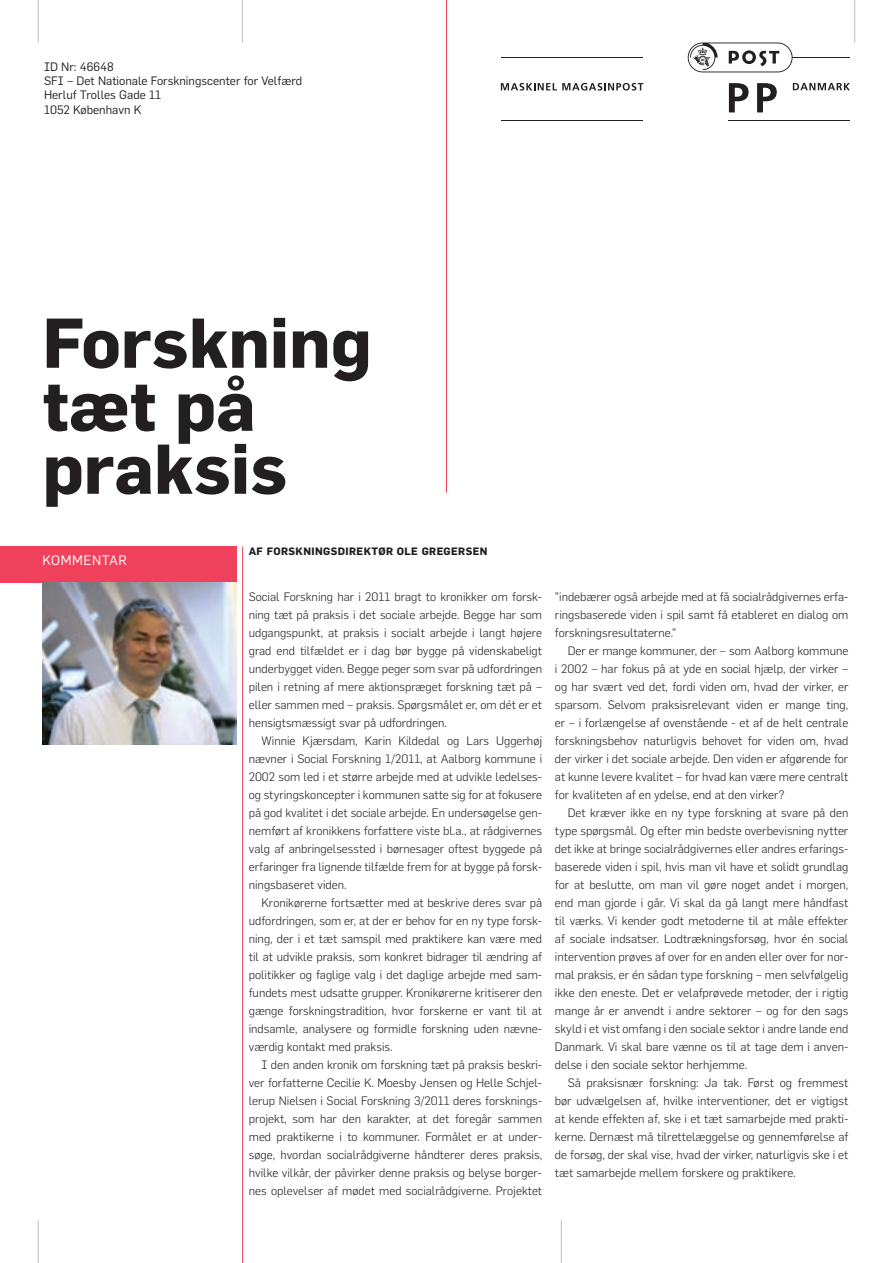
<style>
.page{position:relative;width:893px;height:1263px;background:#fff}
.page>*{position:absolute;margin:0;border:0;box-sizing:border-box;transform-origin:0 0}
.t1{font:700 69px/63px "Flama";color:#231f20}
.t2{font:13.5px "Flama";letter-spacing:.04em;color:#fff}
.t3{font:300 12px/18px "Flama";color:#231f20;text-align:justify}
.t4{font:12px/14.4px "Flama";color:#231f20}
.t5{font:700 10.5px "Flama";letter-spacing:.04em;color:#231f20}
</style>
<div class="page">
<hr style="left:38px;top:0;width:1px;height:43px;background:#bcbec0">
<hr style="left:38px;top:1220px;width:1px;height:43px;background:#bcbec0">
<hr style="left:242px;top:0;width:1px;height:43px;background:#bcbec0">
<hr style="left:854px;top:0;width:1px;height:43px;background:#bcbec0">
<hr style="left:242px;top:547px;width:1px;height:716px;background:#ef415b">
<hr style="left:561px;top:1220px;width:1px;height:43px;background:#bcbec0">
<hr style="left:446px;top:0;width:1px;height:493px;background:#ef415b">
<svg style="left:501px;top:83px;width:142px;height:8px"></svg>
<svg style="left:793px;top:83px;width:57px;height:7px"></svg>
<hr style="left:792px;top:57px;width:58px;height:1px;background:#231f20">
<hr style="left:729px;top:120px;width:121px;height:1px;background:#231f20">
<hr style="left:501px;top:57px;width:141px;height:1px;background:#231f20">
<hr style="left:501px;top:120px;width:141px;height:1px;background:#231f20">
<svg style="left:729px;top:83px;width:20px;height:29px"></svg>
<svg style="left:757px;top:83px;width:20px;height:29px"></svg>
<svg style="left:688px;top:43px;width:105px;height:29px"></svg>
<div style="left:0;top:547px;width:236px;height:36px;background:#ef415b"></div>
<img style="left:43px;top:583px;width:193px;height:162px">
<p class="t4" style="left:44px;top:59px;width:260px">ID Nr: 46648<br>SFI – Det Nationale Forskningscenter for Velfærd<br>Herluf Trolles Gade 11<br>1052 København K</p>
<h1 class="t1" style="left:43px;top:310px;width:331px">FORSKNING<br>TÆT PÅ<br>PRAKSIS</h1>
<p class="t2" style="left:43px;top:552px;width:86px">Kommentar</p>
<p class="t5" style="left:249px;top:545px;width:240px">AF FORSKNINGSDIREKTØR OLE GREGERSEN</p>
<p class="t3" style="left:249px;top:587px;width:295px">Social Forskning har i 2011 bragt to kronikker om forsk&shy;ning tæt på praksis i det sociale arbejde. Begge har som udgangspunkt, at praksis i socialt arbejde i langt højere grad end tilfældet er i dag bør bygge på videnskabeligt underbygget viden. Begge peger som svar på udfordringen pilen i retning af mere aktionspræget forskning tæt på – eller sammen med – praksis. Spørgsmålet er, om dét er et hensigtsmæssigt svar på udfordringen.</p>
<p class="t3" style="left:249px;top:731px;width:295px;text-indent:13px">Winnie Kjærsdam, Karin Kildedal og Lars Uggerhøj nævner i Social Forskning 1/2011, at Aalborg kommune i 2002 som led i et større arbejde med at udvikle ledelses&shy;og styringskoncepter i kommunen satte sig for at fokusere på god kvalitet i det sociale arbejde. En undersøgelse gen&shy;nemført af kronikkens forfattere viste bl.a., at rådgivernes valg af anbringelsessted i børnesager oftest byggede på erfaringer fra lignende tilfælde frem for at bygge på forsk&shy;ningsbaseret viden.</p>
<p class="t3" style="left:249px;top:893px;width:295px;text-indent:13px">Kronikørerne fortsætter med at beskrive deres svar på udfordringen, som er, at der er behov for en ny type forsk&shy;ning, der i et tæt samspil med praktikere kan være med til at udvikle praksis, som konkret bidrager til ændring af politikker og faglige valg i det daglige arbejde med sam&shy;fundets mest udsatte grupper. Kronikørerne kritiserer den gænge forskningstradition, hvor forskerne er vant til at indsamle, analysere og formidle forskning uden nævne&shy;værdig kontakt med praksis.</p>
<p class="t3" style="left:249px;top:1055px;width:295px;text-indent:13px">I den anden kronik om forskning tæt på praksis beskri&shy;ver forfatterne Cecilie K. Moesby Jensen og Helle Schjel&shy;lerup N ielsen i Social Forskning 3/2011 deres forsknings&shy;projekt, som har den karakter, at det foregår sammen med praktikerne i to kommuner. Formålet er at under&shy;søge, hvordan socialrådgiverne håndterer deres praksis, hvilke vilkår, der påvirker denne praksis og belyse borger&shy;nes oplevelser af mødet med socialrådgiverne. Projektet</p>
<p class="t3" style="left:555px;top:587px;width:295px">”indebærer også arbejde med at få socialrådgivernes erfa&shy;ringsbaserede viden i spil samt få etableret en dialog om forskningsresultaterne.”</p>
<p class="t3" style="left:555px;top:641px;width:295px;text-indent:13px">Der er mange kommuner, der – som Aalborg kommune i 2002 – har fokus på at yde en social hjælp, der virker – og har svært ved det, fordi viden om, hvad der virker, er sparsom. Selvom praksisrelevant viden er mange ting, er – i forlængelse af ovenstående - et af de helt centrale forskningsbehov naturligvis behovet for viden om, hvad der virker i det sociale arbejde. Den viden er afgørende for at kunne levere kvalitet – for hvad kan være mere centralt for kvaliteten af en ydelse, end at den virker?</p>
<p class="t3" style="left:555px;top:803px;width:295px;text-indent:13px">Det kræver ikke en ny type forskning at svare på den type spørgsmål. Og efter min bedste overbevisning nytter det ikke at bringe socialrådgivernes eller andres erfarings&shy;baserede viden i spil, hvis man vil have et solidt grundlag for at beslutte, om man vil gøre noget andet i morgen, end man gjorde i går. Vi skal da gå langt mere håndfast til værks. Vi kender godt metoderne til at måle effekter af sociale indsatser. Lodtrækningsforsøg, hvor én social intervention prøves af over for en anden eller over for nor&shy;mal praksis, er én sådan type forskning – men selvfølgelig ikke den eneste. Det er velafprøvede metoder, der i rigtig mange år er anvendt i andre sektorer – og for den sags skyld i et vist omfang i den sociale sektor i andre lande end Danmark. Vi skal bare vænne os til at tage dem i anven&shy;delse i den sociale sektor herhjemme.</p>
<p class="t3" style="left:555px;top:1073px;width:295px;text-indent:13px">Så praksisnær forskning: Ja tak. Først og fremmest bør udvælgelsen af, hvilke interventioner, det er vigtigst at kende effekten af, ske i et tæt samarbejde med prakti&shy;kerne. Dernæst må tilrettelæggelse og gennemførelse af de forsøg, der skal vise, hvad der virker, naturligvis ske i et tæt samarbejde mellem forskere og praktikere.</p>
</div>
